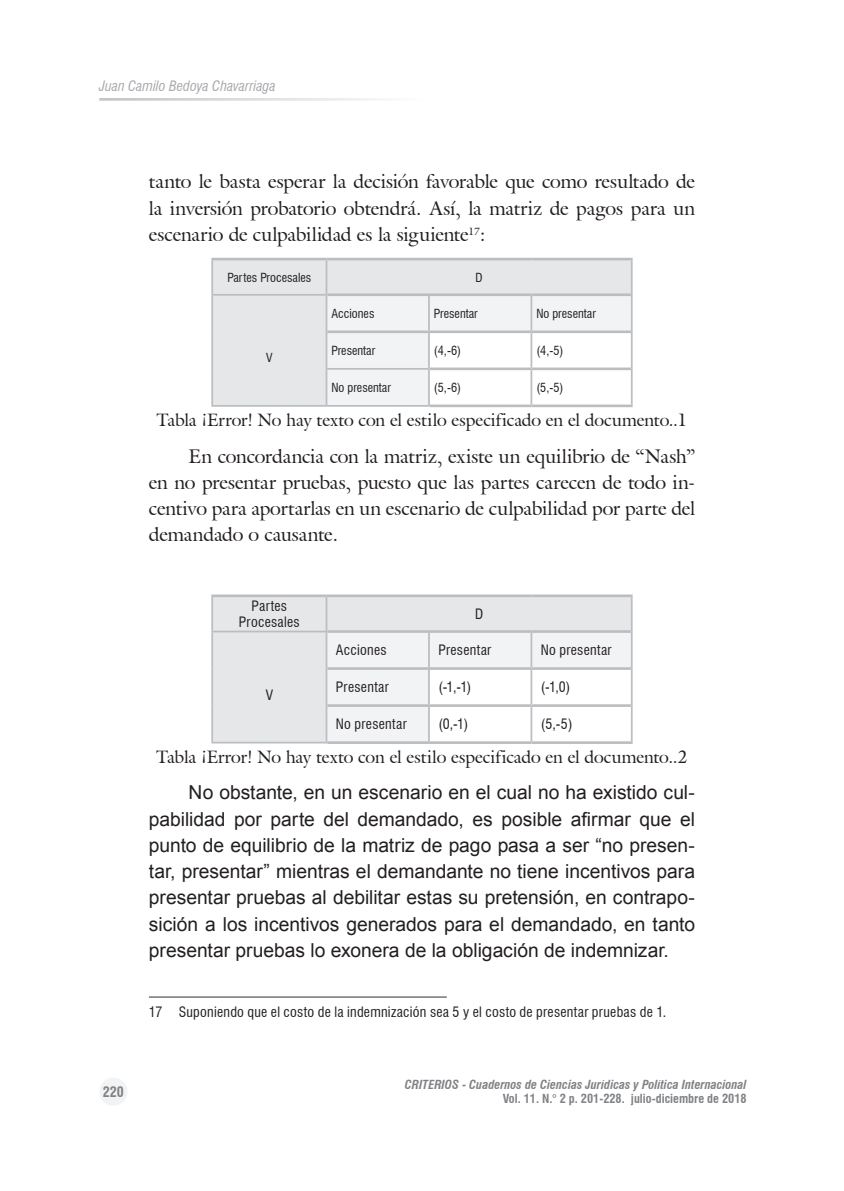
<style>
.page{position:relative;width:844px;height:1191px;background:#fff}
.page>*{position:absolute;margin:0;border:0;box-sizing:border-box;transform-origin:0 0}
.t1{font:19.25px/26.2px "Arial";color:#231f20;text-align:justify}
.t2{font:19.25px/26.2px "Galliard IT Cby BT";letter-spacing:-.005em;color:#231f20;text-align:justify}
.t3{font:17.5px "Galliard IT Cby BT";letter-spacing:-.005em;color:#231f20}
.t4{font:condensed 14px/15.8px "Swiss 721 BT";letter-spacing:.02em;color:#231f20;text-align:center}
.t5{font:italic condensed 14px "Swiss 721 BT";color:#a8a9ad}
.t6{font:700 condensed 14px "Swiss 721 BT";color:#808285}
.t7{font:italic 700 condensed 12.25px/14px "Swiss 721 BT";color:#808285;text-align:right}
.t8{font:condensed 12.25px "Swiss 721 BT";color:#231f20}
.s1{font-style:normal}
</style>
<div class="page">
<div style="left:99px;top:1077px;width:28px;height:28px;background:#f2f3f4;border-radius:50%"></div>
<div style="left:213px;top:260px;width:417px;height:145px;background:#e6e7e9"></div>
<svg style="left:327px;top:296px;width:303px;height:109px"></svg>
<hr style="left:428px;top:296px;width:1px;height:34px;background:#bcbdc0">
<hr style="left:530px;top:296px;width:2px;height:34px;background:#bcbdc0">
<hr style="left:326px;top:258px;width:103px;height:2px;background:#bcbdc0">
<hr style="left:429px;top:258px;width:102px;height:2px;background:#bcbdc0">
<hr style="left:531px;top:258px;width:101px;height:2px;background:#bcbdc0">
<hr style="left:630px;top:260px;width:2px;height:35px;background:#bcbdc0">
<hr style="left:211px;top:294px;width:116px;height:2px;background:#bcbdc0">
<hr style="left:211px;top:258px;width:115px;height:2px;background:#bcbdc0">
<hr style="left:211px;top:260px;width:2px;height:34px;background:#bcbdc0">
<hr style="left:325px;top:260px;width:2px;height:34px;background:#bcbdc0">
<hr style="left:211px;top:296px;width:2px;height:36px;background:#bcbdc0">
<hr style="left:211px;top:332px;width:2px;height:37px;background:#bcbdc0">
<hr style="left:211px;top:369px;width:2px;height:36px;background:#bcbdc0">
<hr style="left:211px;top:405px;width:115px;height:2px;background:#bcbdc0">
<hr style="left:327px;top:293px;width:102px;height:3px;background:#bcbdc0">
<hr style="left:429px;top:293px;width:102px;height:3px;background:#bcbdc0">
<hr style="left:531px;top:293px;width:99px;height:3px;background:#bcbdc0">
<hr style="left:325px;top:296px;width:2px;height:36px;background:#bcbdc0">
<hr style="left:630px;top:295px;width:2px;height:37px;background:#bcbdc0">
<hr style="left:325px;top:332px;width:2px;height:36px;background:#bcbdc0">
<hr style="left:325px;top:370px;width:2px;height:35px;background:#bcbdc0">
<hr style="left:327px;top:330px;width:102px;height:3px;background:#bcbdc0">
<hr style="left:325px;top:368px;width:104px;height:2px;background:#bcbdc0">
<hr style="left:326px;top:405px;width:103px;height:2px;background:#bcbdc0">
<hr style="left:428px;top:333px;width:1px;height:35px;background:#bcbdc0">
<hr style="left:428px;top:370px;width:1px;height:35px;background:#bcbdc0">
<hr style="left:429px;top:330px;width:102px;height:3px;background:#bcbdc0">
<hr style="left:531px;top:330px;width:99px;height:3px;background:#bcbdc0">
<hr style="left:530px;top:333px;width:2px;height:34px;background:#bcbdc0">
<hr style="left:630px;top:332px;width:2px;height:37px;background:#bcbdc0">
<hr style="left:530px;top:370px;width:2px;height:34px;background:#bcbdc0">
<hr style="left:630px;top:369px;width:2px;height:35px;background:#bcbdc0">
<hr style="left:429px;top:367px;width:102px;height:3px;background:#bcbdc0">
<hr style="left:531px;top:367px;width:99px;height:3px;background:#bcbdc0">
<hr style="left:429px;top:404px;width:102px;height:3px;background:#bcbdc0">
<hr style="left:531px;top:404px;width:101px;height:3px;background:#bcbdc0">
<div style="left:213px;top:597px;width:417px;height:144px;background:#e6e7e9"></div>
<svg style="left:327px;top:633px;width:303px;height:108px"></svg>
<hr style="left:211px;top:597px;width:2px;height:33px;background:#bcbdc0">
<hr style="left:211px;top:632px;width:2px;height:36px;background:#bcbdc0">
<hr style="left:211px;top:668px;width:2px;height:37px;background:#bcbdc0">
<hr style="left:211px;top:705px;width:2px;height:36px;background:#bcbdc0">
<hr style="left:211px;top:594px;width:115px;height:3px;background:#bcbdc0">
<hr style="left:211px;top:630px;width:116px;height:2px;background:#bcbdc0">
<hr style="left:211px;top:741px;width:116px;height:2px;background:#bcbdc0">
<hr style="left:325px;top:597px;width:2px;height:33px;background:#bcbdc0">
<hr style="left:326px;top:594px;width:103px;height:3px;background:#bcbdc0">
<hr style="left:429px;top:594px;width:102px;height:3px;background:#bcbdc0">
<hr style="left:531px;top:594px;width:101px;height:3px;background:#bcbdc0">
<hr style="left:630px;top:597px;width:2px;height:34px;background:#bcbdc0">
<hr style="left:325px;top:632px;width:2px;height:36px;background:#bcbdc0">
<hr style="left:327px;top:630px;width:102px;height:3px;background:#bcbdc0">
<hr style="left:429px;top:630px;width:102px;height:3px;background:#bcbdc0">
<hr style="left:531px;top:630px;width:99px;height:3px;background:#bcbdc0">
<hr style="left:428px;top:633px;width:1px;height:34px;background:#bcbdc0">
<hr style="left:530px;top:633px;width:2px;height:34px;background:#bcbdc0">
<hr style="left:630px;top:631px;width:2px;height:37px;background:#bcbdc0">
<hr style="left:325px;top:668px;width:2px;height:37px;background:#bcbdc0">
<hr style="left:325px;top:705px;width:2px;height:36px;background:#bcbdc0">
<hr style="left:327px;top:667px;width:102px;height:3px;background:#bcbdc0">
<hr style="left:327px;top:704px;width:102px;height:3px;background:#bcbdc0">
<hr style="left:327px;top:741px;width:102px;height:3px;background:#bcbdc0">
<hr style="left:428px;top:670px;width:1px;height:34px;background:#bcbdc0">
<hr style="left:428px;top:707px;width:1px;height:34px;background:#bcbdc0">
<hr style="left:429px;top:667px;width:102px;height:3px;background:#bcbdc0">
<hr style="left:531px;top:667px;width:99px;height:3px;background:#bcbdc0">
<hr style="left:530px;top:670px;width:2px;height:34px;background:#bcbdc0">
<hr style="left:630px;top:668px;width:2px;height:37px;background:#bcbdc0">
<hr style="left:530px;top:707px;width:2px;height:34px;background:#bcbdc0">
<hr style="left:630px;top:705px;width:2px;height:36px;background:#bcbdc0">
<hr style="left:429px;top:704px;width:102px;height:3px;background:#bcbdc0">
<hr style="left:531px;top:704px;width:99px;height:3px;background:#bcbdc0">
<hr style="left:429px;top:741px;width:102px;height:3px;background:#bcbdc0">
<hr style="left:531px;top:741px;width:101px;height:3px;background:#bcbdc0">
<hr style="left:149px;top:996px;width:297px;height:1px;background:#808285">
<hr style="left:149px;top:997px;width:297px;height:1px;background:#808285">
<p class="t5" style="left:99px;top:78px;width:178px">Juan Camilo Bedoya Chavarriaga</p>
<p class="t2" style="left:149px;top:168px;width:547px">tanto le basta esperar la decisión favorable que como resultado de la inversión probatorio obtendrá. Así, la matriz de pagos para un escenario de culpabilidad es la siguiente<sup>17</sup>:</p>
<p class="t8" style="left:227px;top:270px;width:85px">Partes Procesales</p>
<p class="t8" style="left:475px;top:270px;width:9px">D</p>
<p class="t8" style="left:331px;top:306px;width:44px">Acciones</p>
<p class="t8" style="left:434px;top:306px;width:45px">Presentar</p>
<p class="t8" style="left:536px;top:306px;width:61px">No presentar</p>
<p class="t8" style="left:331px;top:343px;width:45px">Presentar</p>
<p class="t8" style="left:434px;top:343px;width:29px">(4,-6)</p>
<p class="t8" style="left:536px;top:343px;width:29px">(4,-5)</p>
<p class="t8" style="left:331px;top:380px;width:61px">No presentar</p>
<p class="t8" style="left:434px;top:380px;width:29px">(5,-6)</p>
<p class="t8" style="left:536px;top:380px;width:29px">(5,-5)</p>
<p class="t3" style="left:157px;top:409px;width:531px">Tabla ¡Error! No hay texto con el estilo especificado en el documento..1</p>
<p class="t2" style="left:149px;top:442px;width:547px;text-indent:40px">En concordancia con la matriz, existe un equilibrio de “Nash” en no presentar pruebas, puesto que las partes carecen de todo in&shy;centivo para aportarlas en un escenario de culpabilidad por parte del demandado o causante.</p>
<p class="t8" style="left:266px;top:350px;width:8px">V</p>
<p class="t4" style="left:239px;top:598px;width:62px">Partes<br>Procesales</p>
<p class="t4" style="left:475px;top:606px;width:10px">D</p>
<p class="t4" style="left:336px;top:642px;width:52px">Acciones</p>
<p class="t4" style="left:438px;top:642px;width:54px">Presentar</p>
<p class="t4" style="left:540px;top:642px;width:72px">No presentar</p>
<p class="t4" style="left:336px;top:679px;width:54px">Presentar</p>
<p class="t4" style="left:438px;top:679px;width:34px">(-1,-1)</p>
<p class="t4" style="left:540px;top:679px;width:31px">(-1,0)</p>
<p class="t4" style="left:336px;top:716px;width:72px">No presentar</p>
<p class="t4" style="left:438px;top:716px;width:31px">(0,-1)</p>
<p class="t4" style="left:540px;top:716px;width:33px">(5,-5)</p>
<p class="t3" style="left:156px;top:745px;width:532px">Tabla ¡Error! No hay texto con el estilo especificado en el documento..2</p>
<p class="t1" style="left:149px;top:779px;width:547px;text-indent:40px">No obstante, en un escenario en el cual no ha existido cul&shy;pabilidad por parte del demandado, es posible afirmar que el punto de equilibrio de la matriz de pago pasa a ser “no presen&shy;tar, presentar” mientras el demandante no tiene incentivos para presentar pruebas al debilitar estas su pretensión, en contrapo&shy;sición a los incentivos generados para el demandado, en tanto presentar pruebas lo exonera de la obligación de indemnizar.</p>
<p class="t4" style="left:265px;top:687px;width:9px">V</p>
<p class="t4" style="left:149px;top:1004px;width:518px">17 Suponiendo que el costo de la indemnización sea 5 y el costo de presentar pruebas de 1.</p>
<p class="t6" style="left:103px;top:1083px;width:22px">220</p>
<p class="t7" style="left:404px;top:1078px;width:343px">CRITERIOS <span class="s1">-</span> Cuadernos de Ciencias Jurídicas y Política Internacional<br><span class="s1">Vol. 11. N.° 2 p. 201-228. julio-diciembre de 2018</span></p>
</div>
